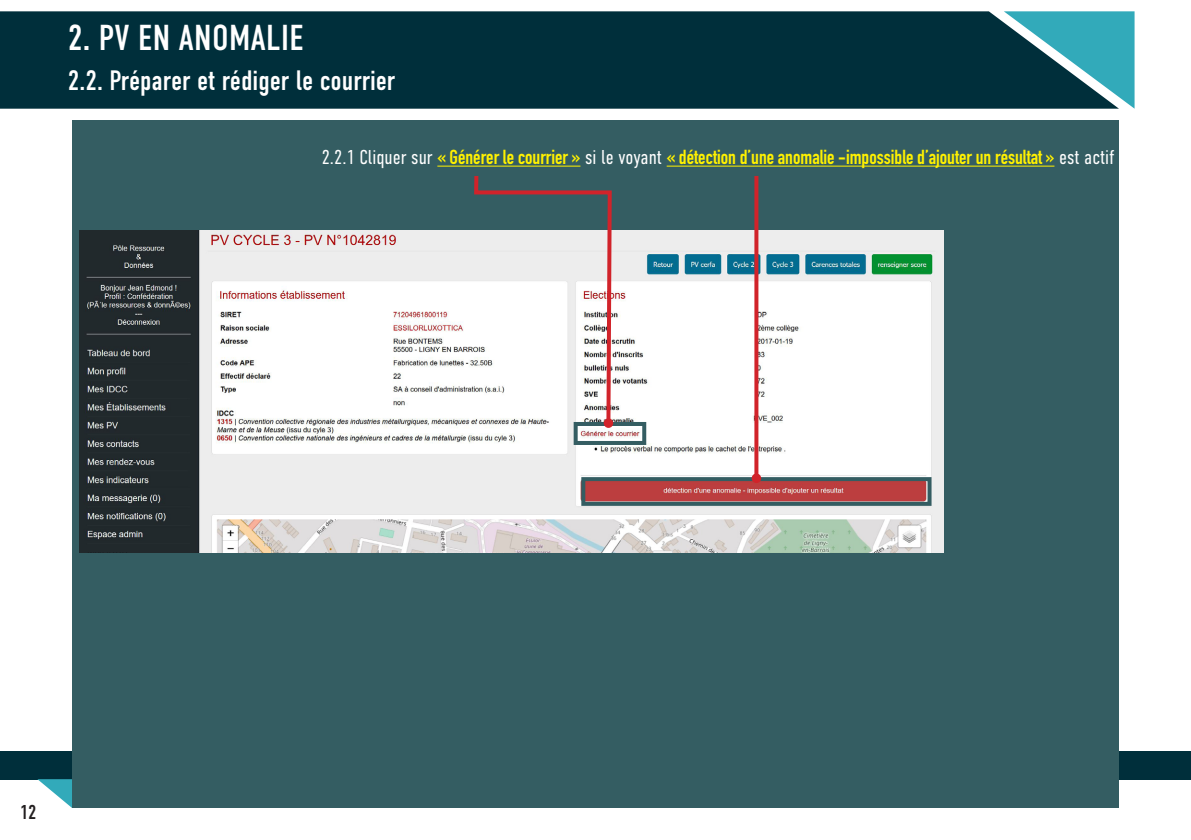
<style>
.page{position:relative;width:1191px;height:840px;background:#fff}
.page>*{position:absolute;margin:0;border:0;box-sizing:border-box;transform-origin:0 0}
._1{font:36px "DIN Condensed";letter-spacing:.01em;color:#fff}
._2{font:28px "DIN Condensed";color:#fff}
._3{font:700 20px "DIN Condensed";color:#fff101}
.t1{font:20px "DIN Condensed";color:#231f20}
.s1{font-weight:300;color:#fff}
</style>
<div class="page">
<div style="left:0;top:750px;width:1191px;height:28px;background:#002f3b"></div>
<div style="left:72px;top:120px;width:1047px;height:687px;background:#345d62"></div>
<svg style="left:37px;top:778px;width:35px;height:29px"></svg>
<div style="left:0;top:11px;width:1003px;height:98px;background:#002f3b"></div>
<svg style="left:1003px;top:11px;width:131px;height:98px;background:#368390"></svg>
<hr style="left:437px;top:165px;width:143px;height:1px;background:#fff101">
<hr style="left:666px;top:165px;width:388px;height:1px;background:#fff101">
<img style="left:79px;top:230px;width:865px;height:322px">
<div style="left:573px;top:422px;width:73px;height:22px;border:4px solid #345d62"></div>
<div style="left:603px;top:418px;width:10px;height:9px;border:2px solid #d1232a;border-radius:50%"></div>
<div style="left:581px;top:477px;width:350px;height:28px;border:4px solid #345d62"></div>
<svg style="left:754px;top:176px;width:4px;height:297px"></svg>
<div style="left:752px;top:474px;width:8px;height:8px;background:#d1232a;border-radius:50%"></div>
<div style="left:751px;top:473px;width:10px;height:10px;border:2px solid #d1232a;border-radius:50%"></div>
<svg style="left:472px;top:176px;width:142px;height:250px"></svg>
<p class="_1" style="left:68px;top:18px;width:237px">2. PV EN ANOMALIE</p>
<p class="_2" style="left:68px;top:64px;width:329px">2.2. Préparer et rédiger le courrier</p>
<p class="_3" style="left:322px;top:143px;width:794px"><span class="s1">2.2.1 Cliquer sur</span> « Générer le courrier » <span class="s1">si le voyant</span> « détection d’une anomalie -impossible d’ajouter un résultat » <span class="s1">est actif</span></p>
<p class="t1" style="left:20px;top:800px;width:18px">12</p>
</div>
